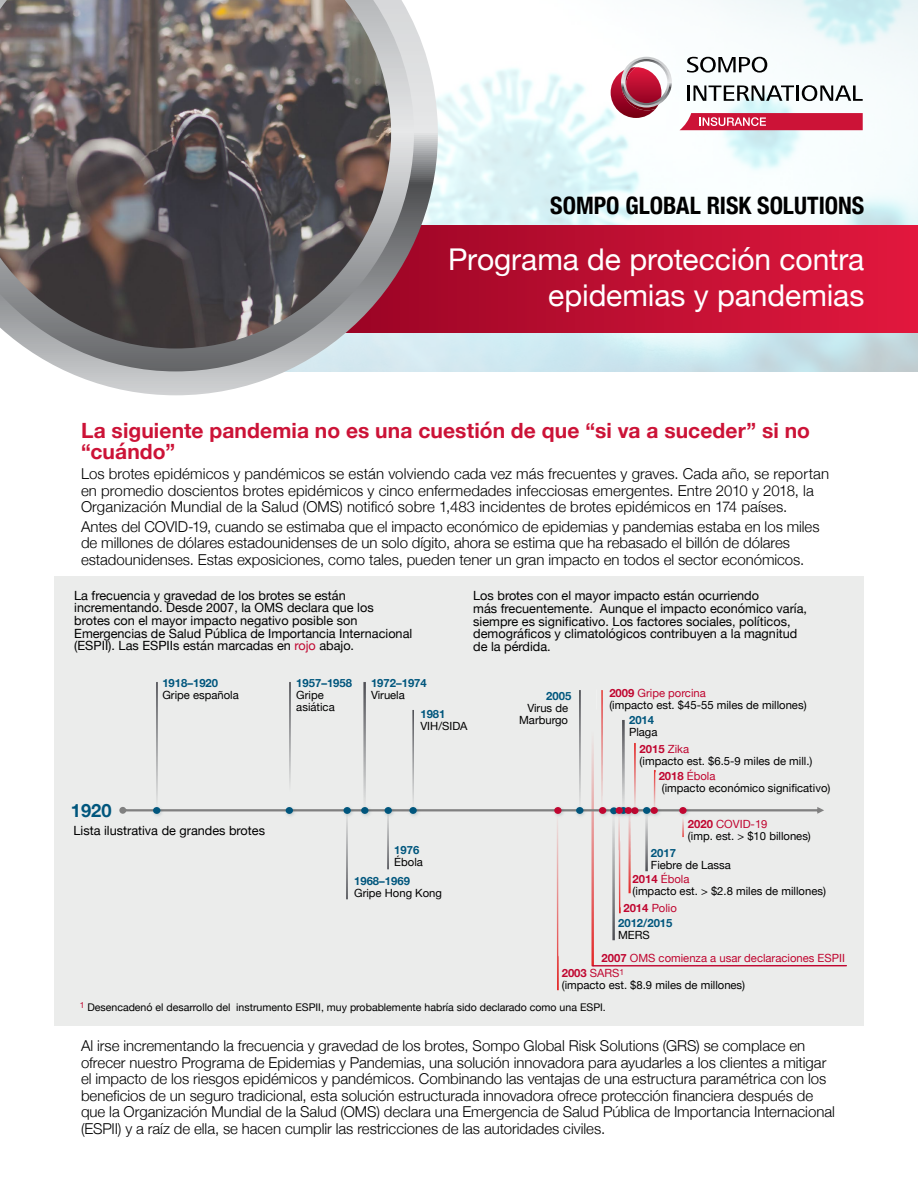
<style>
.page{position:relative;width:918px;height:1188px;background:#fff}
.page>*{position:absolute;margin:0;border:0;box-sizing:border-box;transform-origin:0 0}
.t1{font:30px/36px "Helvetica Neue";letter-spacing:-.005em;color:#fff;text-align:right}
.t2{font:700 condensed 24px "Helvetica Neue";color:#000}
.t3{font:700 21px/21px "Helvetica Neue";letter-spacing:.005em;color:#cc1337}
.t4{font:700 18.3px "Helvetica Neue";color:#00567d}
.t5{font:300 15px/16.5px "Helvetica Neue";color:#000}
.t6{font:12.75px/12.8px "Helvetica Neue";color:#000}
.t7{font:11.25px/12px "Helvetica Neue";color:#000}
.t8{font:700 11.25px "Helvetica Neue";color:#00567d}
.t9{font:11.25px "Helvetica Neue";color:#c00630}
.t10{font:10.65px "Helvetica Neue";color:#000}
.s1{color:#c00630}
.s2{font-weight:700;color:#c00630}
.s3{font-weight:700}
</style>
<div class="page">
<img style="left:438px;top:0;width:480px;height:372px">
<svg style="left:438px;top:225px;width:479px;height:107px;background:#c31033"></svg>
<svg style="left:687px;top:57px;width:80px;height:16px"></svg>
<hr style="left:796px;top:86px;width:3px;height:15px;background:#000">
<hr style="left:687px;top:86px;width:3px;height:15px;background:#000">
<svg style="left:802px;top:85px;width:61px;height:16px"></svg>
<svg style="left:694px;top:86px;width:100px;height:15px"></svg>
<svg style="left:680px;top:113px;width:183px;height:17px;background:#d12f4f"></svg>
<svg style="left:611px;top:57px;width:61px;height:61px"></svg>
<svg style="left:66px;top:25px;width:372px;height:370px"></svg>
<svg style="left:0;top:0;width:414px;height:371px;background:#70686a"></svg>
<div style="left:54px;top:576px;width:810px;height:450px;background:#ebeceb"></div>
<img style="left:592px;top:743px;width:1px;height:224px">
<svg style="left:119px;top:807px;width:705px;height:7px"></svg>
<img style="left:289px;top:682px;width:1px;height:103px">
<img style="left:364px;top:682px;width:1px;height:121px">
<img style="left:412px;top:710px;width:2px;height:93px">
<img style="left:601px;top:690px;width:2px;height:110px">
<img style="left:653px;top:770px;width:2px;height:33px">
<img style="left:623px;top:720px;width:1px;height:83px">
<img style="left:634px;top:743px;width:2px;height:60px">
<img style="left:346px;top:819px;width:1px;height:80px">
<img style="left:387px;top:819px;width:2px;height:51px">
<img style="left:646px;top:819px;width:1px;height:52px">
<img style="left:579px;top:690px;width:1px;height:112px">
<img style="left:557px;top:820px;width:2px;height:170px">
<img style="left:613px;top:821px;width:1px;height:120px">
<img style="left:149px;top:803px;width:17px;height:13px">
<div style="left:153px;top:807px;width:7px;height:7px;background:#00567d;border-radius:50%"></div>
<img style="left:340px;top:803px;width:34px;height:16px">
<div style="left:344px;top:807px;width:7px;height:7px;background:#00567d;border-radius:50%"></div>
<div style="left:361px;top:807px;width:7px;height:7px;background:#00567d;border-radius:50%"></div>
<img style="left:381px;top:807px;width:16px;height:12px">
<div style="left:385px;top:807px;width:7px;height:7px;background:#00567d;border-radius:50%"></div>
<img style="left:406px;top:806px;width:16px;height:10px">
<div style="left:409px;top:807px;width:8px;height:7px;background:#00567d;border-radius:50%"></div>
<img style="left:282px;top:807px;width:16px;height:9px">
<div style="left:286px;top:807px;width:7px;height:7px;background:#00567d;border-radius:50%"></div>
<img style="left:550px;top:807px;width:17px;height:9px">
<div style="left:554px;top:807px;width:8px;height:7px;background:#c00630;border-radius:50%"></div>
<img style="left:572px;top:807px;width:17px;height:9px">
<div style="left:576px;top:807px;width:7px;height:7px;background:#00567d;border-radius:50%"></div>
<img style="left:595px;top:807px;width:44px;height:13px">
<div style="left:599px;top:807px;width:7px;height:7px;background:#c00630;border-radius:50%"></div>
<img style="left:606px;top:807px;width:17px;height:13px">
<svg style="left:610px;top:807px;width:7px;height:7px"></svg>
<img style="left:639px;top:807px;width:8px;height:12px">
<div style="left:643px;top:807px;width:7px;height:7px;background:#00567d;border-radius:50%"></div>
<img style="left:647px;top:803px;width:16px;height:16px">
<div style="left:651px;top:807px;width:7px;height:7px;background:#c00630;border-radius:50%"></div>
<img style="left:682px;top:819px;width:2px;height:18px">
<img style="left:616px;top:807px;width:3px;height:12px">
<img style="left:675px;top:807px;width:17px;height:9px">
<div style="left:679px;top:807px;width:8px;height:7px;background:#c00630;border-radius:50%"></div>
<img style="left:628px;top:819px;width:2px;height:75px">
<hr style="left:593px;top:965px;width:253px;height:2px;background:#c00630">
<img style="left:621px;top:803px;width:16px;height:16px">
<div style="left:625px;top:807px;width:7px;height:7px;background:#c00630;border-radius:50%"></div>
<div style="left:616px;top:807px;width:7px;height:7px;background:#c00630;border-radius:50%"></div>
<img style="left:619px;top:814px;width:2px;height:99px">
<h2 class="t2" style="left:550px;top:185px;width:316px">SOMPO GLOBAL RISK SOLUTIONS</h2>
<h1 class="t1" style="left:448px;top:243px;width:418px">Programa de protección contra epidemias y pandemias</h1>
<h3 class="t3" style="left:81px;top:421px;width:731px">La siguiente pandemia no es una cuestión de que “si va a suceder” si no “cuándo”</h3>
<p class="t5" style="left:81px;top:464px;width:750px">Los brotes epidémicos y pandémicos se están volviendo cada vez más frecuentes y graves. Cada año, se reportan en promedio doscientos brotes epidémicos y cinco enfermedades infecciosas emergentes. Entre 2010 y 2018, la<br>Organización Mundial de la Salud (OMS) notificó sobre 1,483 incidentes de brotes epidémicos en 174 países.</p>
<p class="t5" style="left:81px;top:517px;width:740px">Antes del COVID-19, cuando se estimaba que el impacto económico de epidemias y pandemias estaba en los miles de millones de dólares estadounidenses de un solo dígito, ahora se estima que ha rebasado el billón de dólares estadounidenses. Estas exposiciones, como tales, pueden tener un gran impacto en todos el sector económicos.</p>
<p class="t6" style="left:74px;top:589px;width:340px">La frecuencia y gravedad de los brotes se están incrementando. Desde 2007, la OMS declara que los brotes con el mayor impacto negativo posible son Emergencias de Salud Pública de Importancia Internacional (ESPII). Las ESPIIs están marcadas en <span class="s1">rojo</span> abajo.</p>
<p class="t6" style="left:473px;top:590px;width:335px">Los brotes con el mayor impacto están ocurriendo<br>más frecuentemente. Aunque el impacto económico varía, siempre es significativo. Los factores sociales, políticos, demográficos y climatológicos contribuyen a la magnitud de la pérdida.</p>
<p class="t4" style="left:71px;top:796px;width:42px">1920</p>
<p class="t8" style="left:162px;top:674px;width:57px">1918–1920</p>
<p class="t7" style="left:162px;top:690px;width:78px">Gripe española</p>
<p class="t6" style="left:74px;top:825px;width:193px">Lista ilustrativa de grandes brotes</p>
<p class="t8" style="left:296px;top:674px;width:57px">1957–1958</p>
<p class="t7" style="left:296px;top:690px;width:40px">Gripe asiática</p>
<p class="t8" style="left:371px;top:674px;width:57px">1972–1974</p>
<p class="t7" style="left:371px;top:690px;width:35px">Viruela</p>
<p class="t8" style="left:420px;top:705px;width:27px">1981</p>
<p class="t7" style="left:420px;top:721px;width:49px">VIH/SIDA</p>
<p class="t8" style="left:394px;top:841px;width:27px">1976</p>
<p class="t7" style="left:394px;top:857px;width:30px">Ébola</p>
<p class="t8" style="left:354px;top:872px;width:57px">1968–1969</p>
<p class="t7" style="left:354px;top:888px;width:89px">Gripe Hong Kong</p>
<p class="t8" style="left:546px;top:688px;width:27px">2005</p>
<p class="t7" style="left:519px;top:703px;width:50px;text-align:right">Virus de<br>Marburgo</p>
<p class="t7" style="left:609px;top:687px;width:199px"><span class="s2">2009</span> <span class="s1">Gripe porcina<br></span>(impacto est. $45-55 miles de millones)</p>
<p class="t7" style="left:640px;top:743px;width:174px"><span class="s2">2015</span> <span class="s1">Zika<br></span>(impacto est. $6.5-9 miles de mill.)</p>
<p class="t7" style="left:659px;top:771px;width:173px"><span class="s2">2018</span> <span class="s1">Ébola<br></span>(impacto económico significativo)</p>
<p class="t7" style="left:688px;top:818px;width:124px"><span class="s2">2020</span> <span class="s1">COVID-19<br></span>(imp. est. &gt; $10 billones)</p>
<p class="t8" style="left:629px;top:712px;width:27px">2014</p>
<p class="t7" style="left:629px;top:727px;width:30px">Plaga</p>
<p class="t8" style="left:651px;top:844px;width:27px">2017</p>
<p class="t7" style="left:651px;top:859px;width:82px">Fiebre de Lassa</p>
<p class="t7" style="left:633px;top:874px;width:195px"><span class="s2">2014</span> <span class="s1">Ébola<br></span>(impacto est. &gt; $2.8 miles de millones)</p>
<p class="t9" style="left:623px;top:899px;width:55px"><span class="s3">2014</span> Polio</p>
<p class="t8" style="left:618px;top:914px;width:56px">2012/2015</p>
<p class="t7" style="left:618px;top:929px;width:33px">MERS</p>
<p class="t9" style="left:602px;top:950px;width:245px"><span class="s3">2007</span> OMS comienza a usar declaraciones ESPII</p>
<p class="t7" style="left:562px;top:968px;width:185px"><span class="s2">2003</span> <span class="s1">SARS</span><sup>1<br></sup>(impacto est. $8.9 miles de millones)</p>
<p class="t10" style="left:80px;top:999px;width:528px"><sup>1</sup> Desencadenó el desarrollo del instrumento ESPII, muy probablemente habría sido declarado como una ESPI.</p>
<p class="t5" style="left:81px;top:1037px;width:755px">Al irse incrementando la frecuencia y gravedad de los brotes, Sompo Global Risk Solutions (GRS) se complace en ofrecer nuestro Programa de Epidemias y Pandemias, una solución innovadora para ayudarles a los clientes a mitigar el impacto de los riesgos epidémicos y pandémicos. Combinando las ventajas de una estructura paramétrica con los beneficios de un seguro tradicional, esta solución estructurada innovadora ofrece protección financiera después de que la Organización Mundial de la Salud (OMS) declara una Emergencia de Salud Pública de Importancia Internacional (ESPII) y a raíz de ella, se hacen cumplir las restricciones de las autoridades civiles.</p>
</div>
